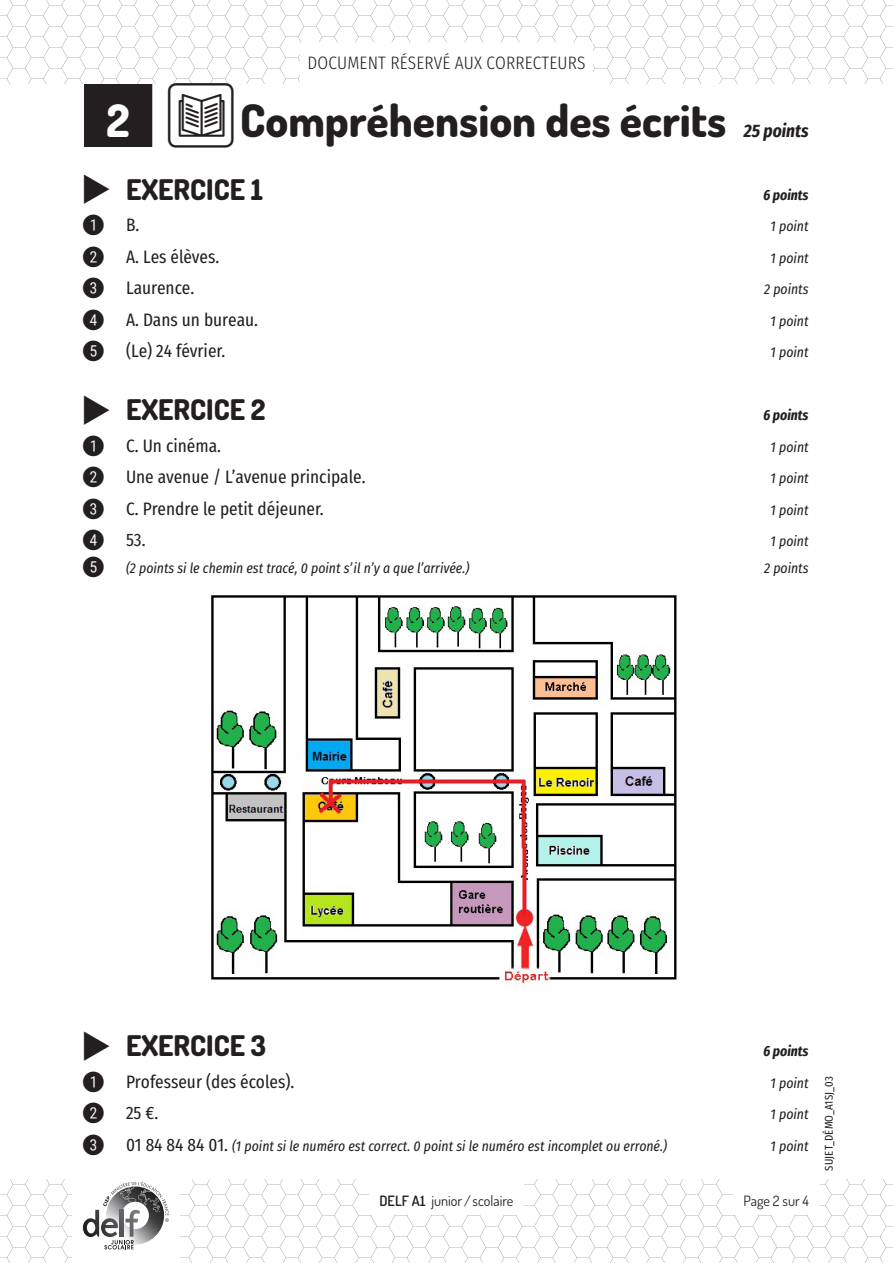
<style>
.page{position:relative;width:893px;height:1263px;background:#fff}
.page>*{position:absolute;margin:0;border:0;box-sizing:border-box;transform-origin:0 0}
.t1{font:800 45px "Dosis";color:#231f20}
.t2{font:40.5px "Questions DELF SJ";color:#231f20}
.t3{font:800 28.5px "Dosis";color:#231f20}
.t4{font:18px "Fira Sans Condensed";color:#231f20}
.t5{font:300 18px "Fira Sans Condensed";letter-spacing:.01em;color:#231f20}
.t6{font:italic 700 18px "Fira Sans Condensed";color:#231f20}
.t7{font:italic 14.25px "Fira Sans Condensed";color:#231f20}
.t8{font:14.25px "Dosis";color:#231f20}
.t9{font:italic 700 14.25px "Fira Sans Condensed";color:#231f20}
.t10{font:11.25px "Fira Sans Condensed";letter-spacing:.01em;color:#231f20}
.s1{color:#fff}
.s2{font-family:"Questions DELF SJ";font-weight:400;font-size:39px}
.s3{font-family:"Questions DELF SJ";font-weight:400;font-size:42px}
.s4{font-style:normal;font-size:18px}
.s5{font-weight:600}
</style>
<div class="page">
<svg style="left:0;top:0;width:893px;height:84px"></svg>
<svg style="left:0;top:1179px;width:893px;height:84px"></svg>
<div style="left:72px;top:1176px;width:107px;height:87px;background:#fff"></div>
<div style="left:733px;top:1177px;width:86px;height:38px;background:#fff"></div>
<div style="left:300px;top:42px;width:293px;height:45px;background:#fff"></div>
<div style="left:84px;top:84px;width:68px;height:63px;background:#231f20"></div>
<img style="left:211px;top:595px;width:466px;height:391px">
<svg style="left:83px;top:1182px;width:86px;height:67px"></svg>
<div style="left:369px;top:1177px;width:155px;height:38px;background:#fff"></div>
<p class="t5" style="left:307px;top:47px;width:280px">DOCUMENT RÉSERVÉ AUX CORRECTEURS</p>
<p class="t1" style="left:106px;top:91px;width:622px"><span class="s1">2</span> <span class="s2">(CE)</span>Compréhension des écrits</p>
<p class="t3" style="left:84px;top:171px;width:180px"><span class="s3">&gt;</span> EXERCICE 1</p>
<p class="t6" style="left:744px;top:118px;width:66px">25 points</p>
<p class="t9" style="left:763px;top:184px;width:47px">6 points</p>
<p class="t2" style="left:84px;top:181px;width:22px">1</p>
<p class="t4" style="left:126px;top:208px;width:15px">B.</p>
<p class="t7" style="left:771px;top:216px;width:39px">1 point</p>
<p class="t2" style="left:84px;top:213px;width:22px">2</p>
<p class="t4" style="left:126px;top:240px;width:95px">A. Les élèves.</p>
<p class="t7" style="left:771px;top:247px;width:39px">1 point</p>
<p class="t2" style="left:84px;top:244px;width:22px">3</p>
<p class="t4" style="left:126px;top:271px;width:70px">Laurence.</p>
<p class="t7" style="left:764px;top:279px;width:46px">2 points</p>
<p class="t2" style="left:84px;top:276px;width:22px">4</p>
<p class="t4" style="left:126px;top:303px;width:134px">A. Dans un bureau.</p>
<p class="t7" style="left:771px;top:310px;width:39px">1 point</p>
<p class="t2" style="left:84px;top:307px;width:22px">5</p>
<p class="t4" style="left:126px;top:334px;width:101px">(Le) 24 février.</p>
<p class="t7" style="left:771px;top:342px;width:39px">1 point</p>
<p class="t3" style="left:84px;top:391px;width:183px"><span class="s3">&gt;</span> EXERCICE 2</p>
<p class="t9" style="left:763px;top:405px;width:47px">6 points</p>
<p class="t2" style="left:84px;top:402px;width:22px">1</p>
<p class="t4" style="left:126px;top:429px;width:97px">C. Un cinéma.</p>
<p class="t7" style="left:771px;top:436px;width:39px">1 point</p>
<p class="t2" style="left:84px;top:433px;width:22px">2</p>
<p class="t4" style="left:126px;top:460px;width:241px">Une avenue / L’avenue principale.</p>
<p class="t7" style="left:771px;top:468px;width:39px">1 point</p>
<p class="t2" style="left:84px;top:465px;width:22px">3</p>
<p class="t4" style="left:126px;top:492px;width:199px">C. Prendre le petit déjeuner.</p>
<p class="t7" style="left:771px;top:499px;width:39px">1 point</p>
<p class="t2" style="left:84px;top:496px;width:22px">4</p>
<p class="t4" style="left:126px;top:523px;width:21px">53.</p>
<p class="t7" style="left:771px;top:531px;width:39px">1 point</p>
<p class="t2" style="left:84px;top:523px;width:22px">5</p>
<p class="t7" style="left:126px;top:558px;width:345px">(2 points si le chemin est tracé, 0 point s’il n’y a que l’arrivée.)</p>
<p class="t7" style="left:764px;top:558px;width:46px">2 points</p>
<p class="t3" style="left:84px;top:1027px;width:184px"><span class="s3">&gt;</span> EXERCICE 3</p>
<p class="t9" style="left:763px;top:1041px;width:47px">6 points</p>
<p class="t2" style="left:84px;top:1038px;width:22px">1</p>
<p class="t4" style="left:126px;top:1065px;width:170px">Professeur (des écoles).</p>
<p class="t7" style="left:771px;top:1073px;width:39px">1 point</p>
<p class="t2" style="left:84px;top:1069px;width:22px">2</p>
<p class="t4" style="left:126px;top:1096px;width:34px">25 €.</p>
<p class="t7" style="left:771px;top:1104px;width:39px">1 point</p>
<p class="t2" style="left:84px;top:1101px;width:22px">3</p>
<p class="t7" style="left:126px;top:1136px;width:543px"><span class="s4">01 84 84 84 01.</span> (1 point si le numéro est correct. 0 point si le numéro est incomplet ou erroné.)</p>
<p class="t7" style="left:771px;top:1136px;width:39px">1 point</p>
<p class="t8" style="left:379px;top:1191px;width:135px"><span class="s5">DELF A1</span> junior / scolaire</p>
<p class="t8" style="left:743px;top:1191px;width:67px">Page 2 sur 4</p>
<p class="t10" style="left:818px;top:1170px;width:96px;rotate:-90deg">SUJET_DÉMO_A1SJ_03</p>
</div>
